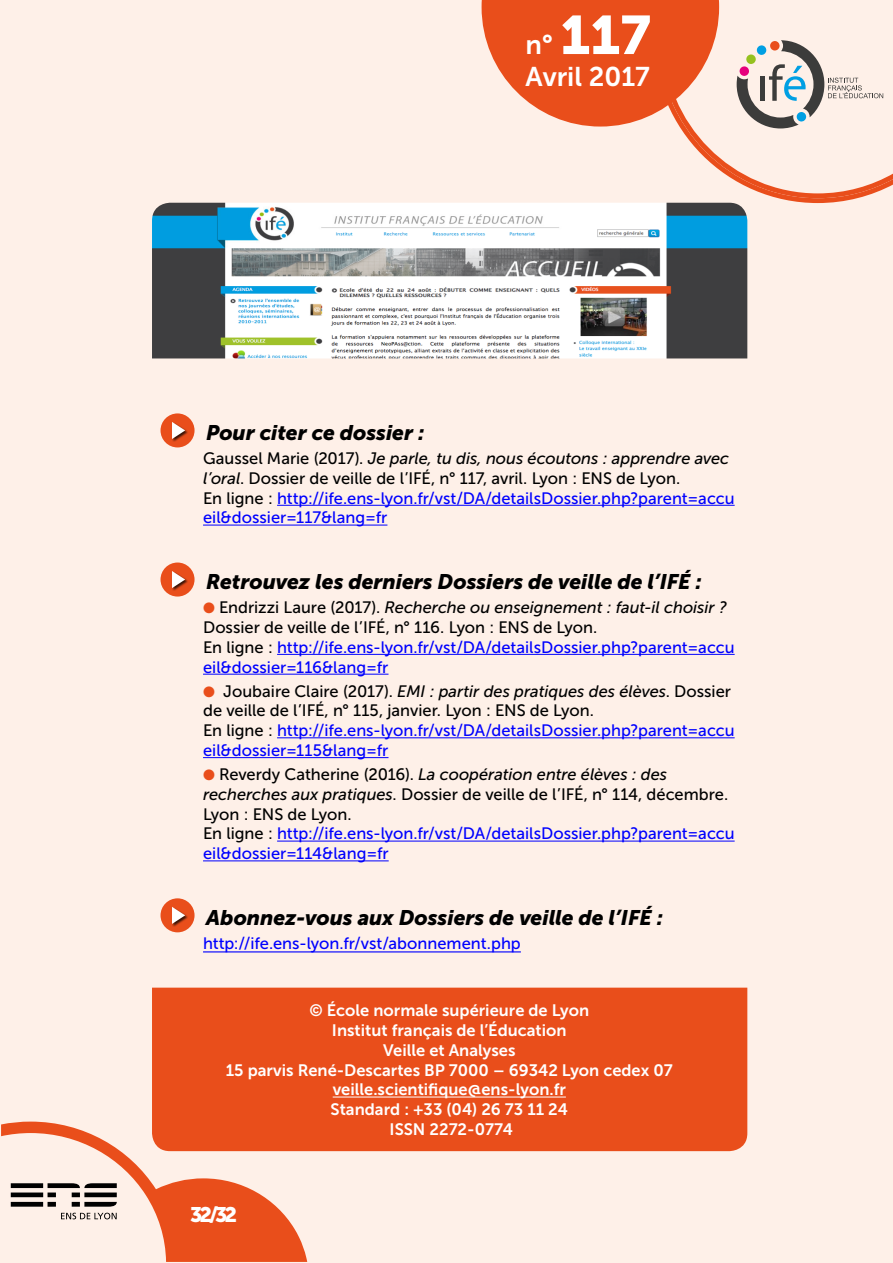
<style>
.page{position:relative;width:893px;height:1263px;background:#fef0e8}
.page>*{position:absolute;margin:0;border:0;box-sizing:border-box;transform-origin:0 0}
.t1{font:54px "Museo Sans 900";color:#fff}
.t2{font:27px "Museo Sans 700";color:#fff}
.VA_Corps_de_texte_es{font:italic 21px "Museo Sans 900";letter-spacing:-.005em;color:#000}
.t3{font:21px "Museo Sans 900";color:#fff}
.VA_Corps_de_texte_es-2{font:16.5px/19.8px "Museo Sans 500";color:#00f}
.t4{font:16.5px/19.8px "Museo Sans 500";color:#000}
.t5{font:16.5px "Museo Sans 700";color:#fff}
.s1{font-family:"Museo Sans 700";font-size:27px}
.s2{color:#000}
.s3{font-style:italic;color:#000}
.s4{color:#e94e1b}
.s5{font-style:italic}
.s6{color:#00f}
</style>
<div class="page">
<svg style="left:482px;top:0;width:172px;height:127px;background:#ec6639"></svg>
<svg style="left:654px;top:0;width:204px;height:203px"></svg>
<svg style="left:659px;top:0;width:234px;height:198px"></svg>
<svg style="left:1px;top:1121px;width:306px;height:141px"></svg>
<div style="left:152px;top:988px;width:595px;height:163px;background:#e94e1b"></div>
<hr style="left:333px;top:1096px;width:233px;height:1px;background:#fff">
<hr style="left:277px;top:505px;width:458px;height:1px;background:#00f">
<hr style="left:203px;top:525px;width:184px;height:1px;background:#00f">
<hr style="left:277px;top:654px;width:458px;height:1px;background:#00f">
<hr style="left:203px;top:674px;width:185px;height:1px;background:#00f">
<hr style="left:277px;top:737px;width:458px;height:1px;background:#00f">
<hr style="left:203px;top:757px;width:185px;height:1px;background:#00f">
<hr style="left:277px;top:841px;width:458px;height:1px;background:#00f">
<hr style="left:203px;top:860px;width:186px;height:1px;background:#00f">
<hr style="left:203px;top:951px;width:318px;height:1px;background:#00f">
<div style="left:161px;top:413px;width:34px;height:34px;background:#e94e1b;border-radius:50%"></div>
<div style="left:171px;top:421px;width:18px;height:21px;background:#000;opacity:.75"></div>
<svg style="left:172px;top:422px;width:13px;height:17px"></svg>
<div style="left:161px;top:562px;width:34px;height:34px;background:#e94e1b;border-radius:50%"></div>
<div style="left:171px;top:571px;width:18px;height:20px;background:#000;opacity:.75"></div>
<svg style="left:172px;top:571px;width:13px;height:17px"></svg>
<div style="left:161px;top:898px;width:34px;height:34px;background:#e94e1b;border-radius:50%"></div>
<div style="left:171px;top:906px;width:18px;height:21px;background:#000;opacity:.75"></div>
<svg style="left:172px;top:907px;width:13px;height:17px"></svg>
<img style="left:152px;top:203px;width:595px;height:155px">
<svg style="left:737px;top:40px;width:146px;height:88px"></svg>
<div style="left:746px;top:54px;width:10px;height:10px;background:#95c11f;border-radius:50%"></div>
<svg style="left:756px;top:45px;width:11px;height:10px"></svg>
<div style="left:770px;top:41px;width:10px;height:10px;background:#e94e1b;border-radius:50%"></div>
<svg style="left:796px;top:112px;width:10px;height:10px"></svg>
<div style="left:739px;top:66px;width:10px;height:10px;background:#e6007d;border-radius:50%"></div>
<h1 class="t1" style="left:526px;top:4px;width:127px"><span class="s1">n°</span> 117</h1>
<h2 class="t2" style="left:526px;top:62px;width:126px">Avril 2017</h2>
<p class="VA_Corps_de_texte_es" style="left:206px;top:421px;width:220px">Pour citer ce dossier :</p>
<p class="VA_Corps_de_texte_es-2" style="left:203px;top:448px;width:533px"><span class="s2">Gaussel Marie (2017).</span> <span class="s3">Je parle, tu dis, nous écoutons : apprendre avec l’oral</span><span class="s2">. Dossier de veille de l’IFÉ, n° 117, avril. Lyon : ENS de Lyon.<br>En ligne :</span> http://ife.ens-lyon.fr/vst/DA/detailsDossier.php?parent=accu eil&amp;dossier=117&amp;lang=fr</p>
<p class="VA_Corps_de_texte_es" style="left:206px;top:570px;width:497px">Retrouvez les derniers Dossiers de veille de l’IFÉ :</p>
<p class="VA_Corps_de_texte_es-2" style="left:203px;top:598px;width:533px"><span class="s4">●</span> <span class="s2">Endrizzi Laure (2017).</span> <span class="s3">Recherche ou enseignement : faut-il choisir ?<br></span><span class="s2">Dossier de veille de l’IFÉ, n° 116. Lyon : ENS de Lyon.<br>En ligne :</span> http://ife.ens-lyon.fr/vst/DA/detailsDossier.php?parent=accu eil&amp;dossier=116&amp;lang=fr</p>
<p class="VA_Corps_de_texte_es-2" style="left:203px;top:681px;width:533px"><span class="s4">●</span> <span class="s2">Joubaire Claire (2017).</span> <span class="s3">EMI : partir des pratiques des élèves</span><span class="s2">. Dossier de veille de l’IFÉ, n° 115, janvier. Lyon : ENS de Lyon.<br>En ligne :</span> http://ife.ens-lyon.fr/vst/DA/detailsDossier.php?parent=accu eil&amp;dossier=115&amp;lang=fr</p>
<p class="t4" style="left:203px;top:764px;width:533px"><span class="s4">●</span> Reverdy Catherine (2016). <span class="s5">La coopération entre élèves : des recherches aux pratiques</span>. Dossier de veille de l’IFÉ, n° 114, décembre.<br>Lyon : ENS de Lyon.<br>En ligne : <span class="s6">http://ife.ens-lyon.fr/vst/DA/detailsDossier.php?parent=accu eil&amp;dossier=114&amp;lang=fr</span></p>
<p class="VA_Corps_de_texte_es" style="left:206px;top:905px;width:458px">Abonnez-vous aux Dossiers de veille de l’IFÉ :</p>
<p class="VA_Corps_de_texte_es-2" style="left:203px;top:933px;width:319px">http://ife.ens-lyon.fr/vst/abonnement.php</p>
<p class="t5" style="left:309px;top:1001px;width:281px">© École normale supérieure de Lyon</p>
<p class="t5" style="left:332px;top:1021px;width:236px">Institut français de l’Éducation</p>
<p class="t5" style="left:383px;top:1041px;width:134px">Veille et Analyses</p>
<p class="t5" style="left:226px;top:1061px;width:448px">15 parvis René-Descartes BP 7000 – 69342 Lyon cedex 07</p>
<p class="t5" style="left:333px;top:1080px;width:235px">veille.scientifique@ens-lyon.fr</p>
<p class="t5" style="left:331px;top:1100px;width:239px">Standard : +33 (04) 26 73 11 24</p>
<p class="t5" style="left:390px;top:1120px;width:125px">ISSN 2272-0774</p>
<p class="t3" style="left:190px;top:1203px;width:48px">32/32</p>
</div>
